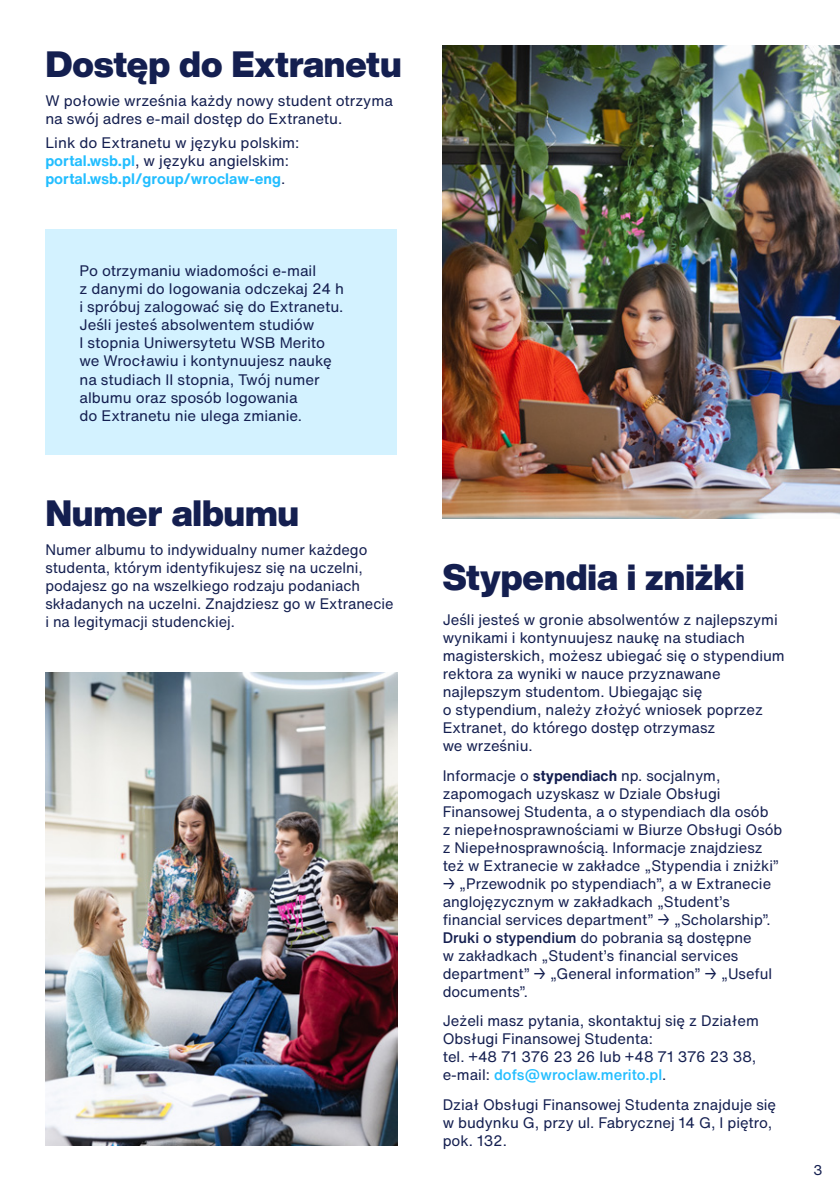
<style>
.page{position:relative;width:840px;height:1191px;background:#fff}
.page>*{position:absolute;margin:0;border:0;box-sizing:border-box;transform-origin:0 0}
.nagłówek{font:900 36px "Helvetica Now Display";color:#141f50}
.t1{font:15px/18px "Helvetica Now Text";color:#141f50}
.t2{font:14px "Helvetica Now Text";color:#141f50}
.s1{font-weight:700;color:#23beff}
.s2{font-weight:700}
.s3{font-weight:500}
.s4{font-weight:500;color:#23beff}
</style>
<div class="page">
<div style="left:45px;top:229px;width:352px;height:225px;background:#d3f2ff"></div>
<img style="left:45px;top:673px;width:352px;height:472px">
<img style="left:442px;top:45px;width:397px;height:473px">
<p class="nagłówek" style="left:45px;top:40px;width:357px">Dostęp do Extranetu</p>
<p class="t1" style="left:45px;top:92px;width:349px">W połowie września każdy nowy student otrzyma na swój adres e-mail dostęp do Extranetu.</p>
<p class="t1" style="left:45px;top:134px;width:255px">Link do Extranetu w języku polskim: <span class="s1">portal.wsb.pl</span>, w języku angielskim: <span class="s1">portal.wsb.pl/group/wroclaw-eng</span>.</p>
<p class="t1" style="left:79px;top:262px;width:266px">Po otrzymaniu wiadomości e-mail<br>z danymi do logowania odczekaj 24 h i spróbuj zalogować się do Extranetu.<br>Jeśli jesteś absolwentem studiów<br>I stopnia Uniwersytetu WSB Merito we Wrocławiu i kontynuujesz naukę na studiach II stopnia, Twój numer albumu oraz sposób logowania<br>do Extranetu nie ulega zmianie.</p>
<p class="nagłówek" style="left:45px;top:489px;width:255px">Numer albumu</p>
<p class="t1" style="left:45px;top:541px;width:349px">Numer albumu to indywidualny numer każdego studenta, którym identyfikujesz się na uczelni, podajesz go na wszelkiego rodzaju podaniach składanych na uczelni. Znajdziesz go w Extranecie i na legitymacji studenckiej.</p>
<p class="nagłówek" style="left:442px;top:553px;width:303px">Stypendia i zniżki</p>
<p class="t1" style="left:442px;top:611px;width:343px">Jeśli jesteś w gronie absolwentów z najlepszymi wynikami i kontynuujesz naukę na studiach magisterskich, możesz ubiegać się o stypendium rektora za wyniki w nauce przyznawane najlepszym studentom. Ubiegając się<br>o stypendium, należy złożyć wniosek poprzez Extranet, do którego dostęp otrzymasz<br>we wrześniu.</p>
<p class="t1" style="left:442px;top:766px;width:341px">Informacje o <span class="s2">stypendiach</span> np. socjalnym, zapomogach uzyskasz w Dziale Obsługi Finansowej Studenta, a o stypendiach dla osób<br>z niepełnosprawnościami w Biurze Obsługi Osób z Niepełnosprawnością. Informacje znajdziesz też w Extranecie w zakładce „Stypendia i zniżki”</p>
<p class="t1" style="left:442px;top:874px;width:331px">→ „Przewodnik po stypendiach”, a w Extranecie anglojęzycznym w zakładkach „Student’s financial services department” → „Scholarship”.<br><span class="s3">Druki o stypendium</span> do pobrania są dostępne<br>w zakładkach „Student’s financial services department” → „General information” → „Useful documents”.</p>
<p class="t1" style="left:442px;top:1012px;width:317px">Jeżeli masz pytania, skontaktuj się z Działem Obsługi Finansowej Studenta:<br>tel. +48 71 376 23 26 lub +48 71 376 23 38, e-mail: <span class="s4">dofs@wroclaw.merito.pl</span>.</p>
<p class="t1" style="left:442px;top:1095px;width:335px">Dział Obsługi Finansowej Studenta znajduje się w budynku G, przy ul. Fabrycznej 14 G, I piętro, pok. 132.</p>
<p class="t2" style="left:812px;top:1160px;width:10px">3</p>
</div>
